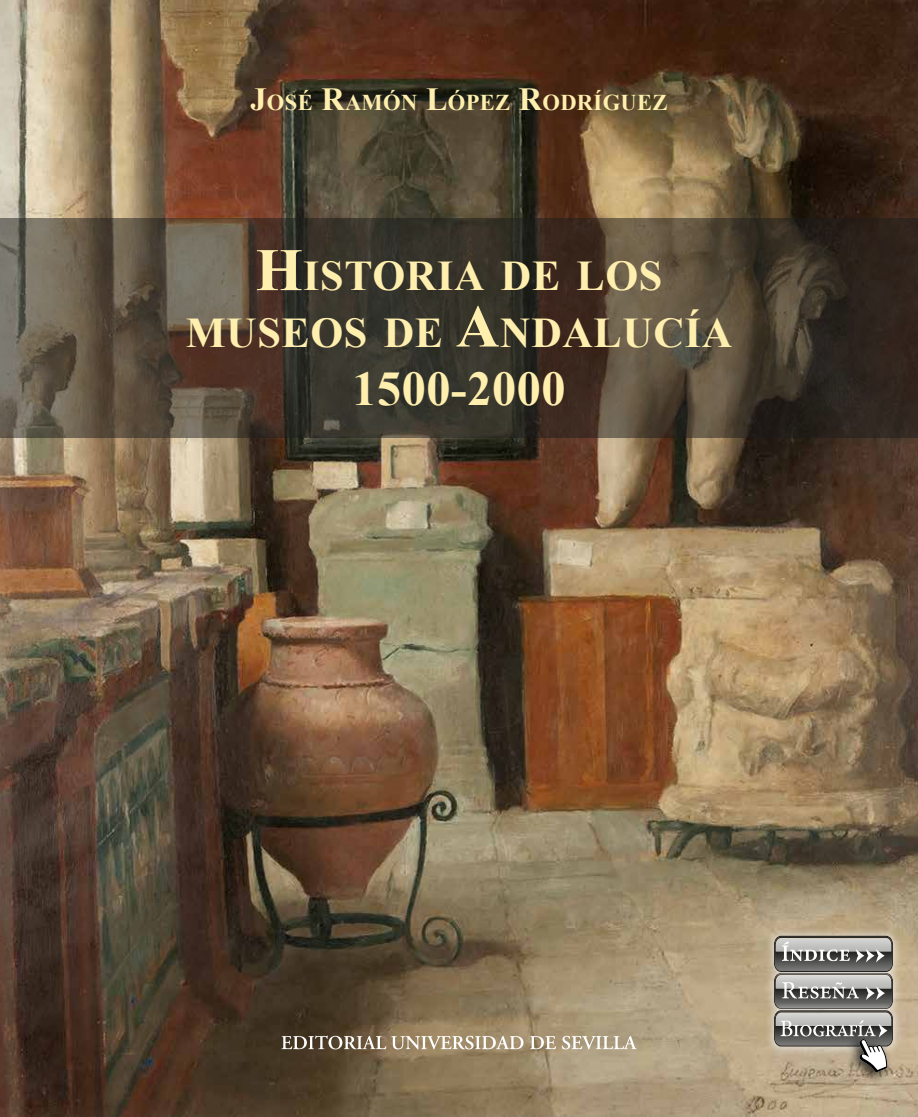
<style>
.page{position:relative;width:918px;height:1117px;background:#fff}
.page>*{position:absolute;margin:0;border:0;box-sizing:border-box;transform-origin:0 0}
.t1{font:700 48.3px "Times New Roman";letter-spacing:.01em;color:#ffefaf}
.t2{font:700 42.18px/56.4px "Times New Roman";letter-spacing:.015em;color:#ffefaf;text-align:center}
.t3{font:700 22.57px "Times New Roman";letter-spacing:.015em;color:#ffefaf}
.s1{font-size:32.2px}
.s2{font-size:60.38px}
</style>
<div class="page">
<img style="left:0;top:0;width:918px;height:1116px">
<svg style="left:0;top:218px;width:918px;height:220px;background:#494033"></svg>
<svg style="left:281px;top:1035px;width:242px;height:14px"></svg>
<svg style="left:530px;top:1035px;width:26px;height:13px"></svg>
<svg style="left:562px;top:1035px;width:74px;height:14px"></svg>
<div style="left:765px;top:963px;width:137px;height:54px;background:#fff;opacity:.5"></div>
<div style="left:765px;top:926px;width:137px;height:54px;background:#fff;opacity:.5"></div>
<div style="left:765px;top:1001px;width:137px;height:54px;background:#fff;opacity:.5"></div>
<div style="left:846px;top:1032px;width:46px;height:51px;background:#000;opacity:.75"></div>
<svg style="left:774px;top:935px;width:119px;height:137px;background:#95928c"></svg>
<p class="t3" style="left:250px;top:89px;width:418px"><span class="s1">J</span>OSÉ <span class="s1">R</span>AMÓN <span class="s1">L</span>ÓPEZ <span class="s1">R</span>ODRÍGUEZ</p>
<p class="t2" style="left:186px;top:247px;width:548px"><span class="s2">H</span>ISTORIA DE LOS<br>MUSEOS DE <span class="s2">A</span>NDALUCÍA</p>
<p class="t1" style="left:352px;top:360px;width:215px">1500-2000</p>
</div>
